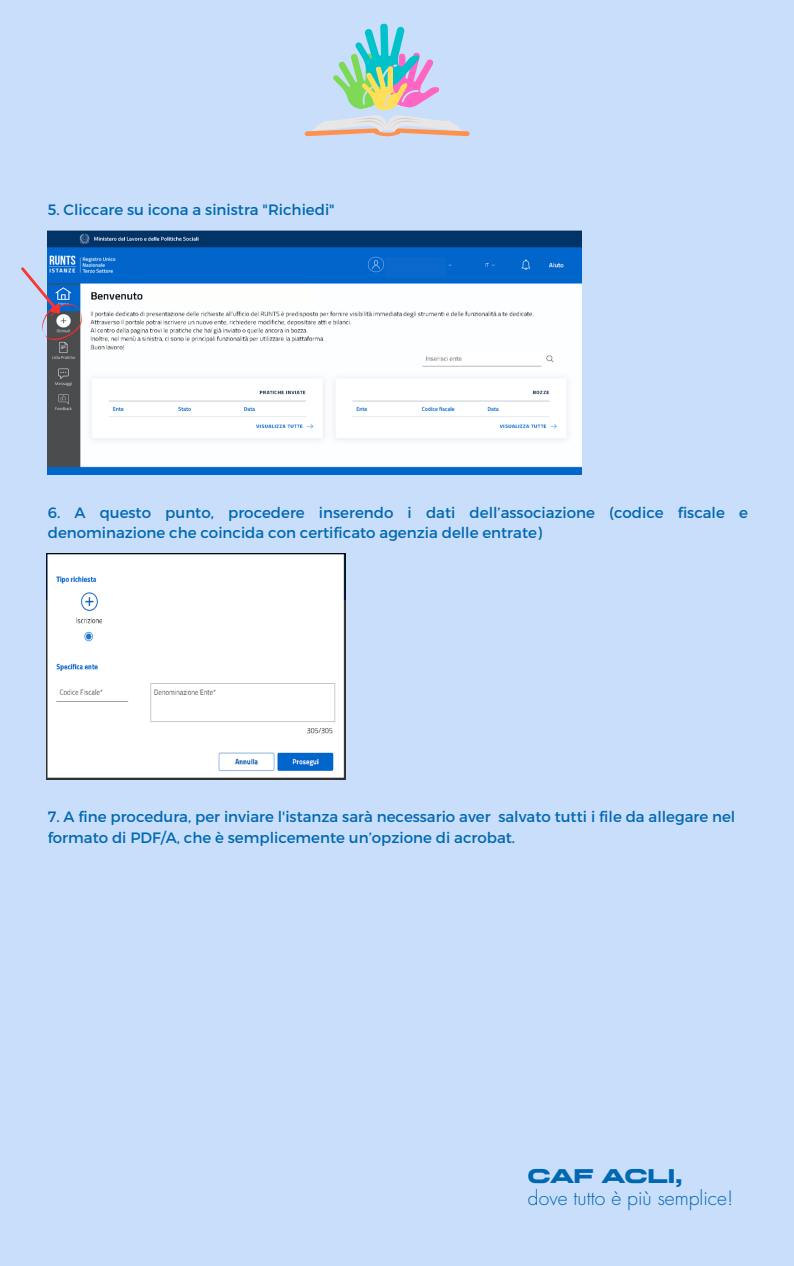
<style>
.page{position:relative;width:794px;height:1266px;background:#fff}
.page>*{position:absolute;margin:0;border:0;box-sizing:border-box;transform-origin:0 0}
.t1{font:700 19.8px "Miedinger W01";color:#0068b1}
.t2{font:300 19.27px "Futura Std";color:#0068b1}
.t3{font:15px/20.9px "Montserrat";color:#0068b1}
</style>
<div class="page">
<div style="left:0;top:0;width:793px;height:1266px;background:#c9defa"></div>
<svg style="left:304px;top:23px;width:165px;height:113px"></svg>
<img style="left:46px;top:553px;width:299px;height:226px">
<img style="left:48px;top:231px;width:533px;height:243px">
<div style="left:146px;top:288px;width:169px;height:19px;background:#fefffc"></div>
<div style="left:385px;top:257px;width:61px;height:19px;background:#0a68cd"></div>
<svg style="left:21px;top:265px;width:68px;height:82px"></svg>
<p class="t3" style="left:48px;top:198px;width:288px">5. Cliccare su icona a sinistra "Richiedi"</p>
<p class="t3" style="left:48px;top:501px;width:701px">6. A questo punto, procedere inserendo i dati dell’associazione (codice fiscale e denominazione che coincida con certificato agenzia delle entrate)</p>
<p class="t3" style="left:48px;top:805px;width:688px">7. A fine procedura, per inviare l'istanza sarà necessario aver salvato tutti i file da allegare nel formato di PDF/A, che è semplicemente un’opzione di acrobat.</p>
<p class="t1" style="left:527px;top:1163px;width:156px">CAF ACLI,</p>
<p class="t2" style="left:527px;top:1189px;width:207px">dove tutto è più semplice!</p>
</div>
